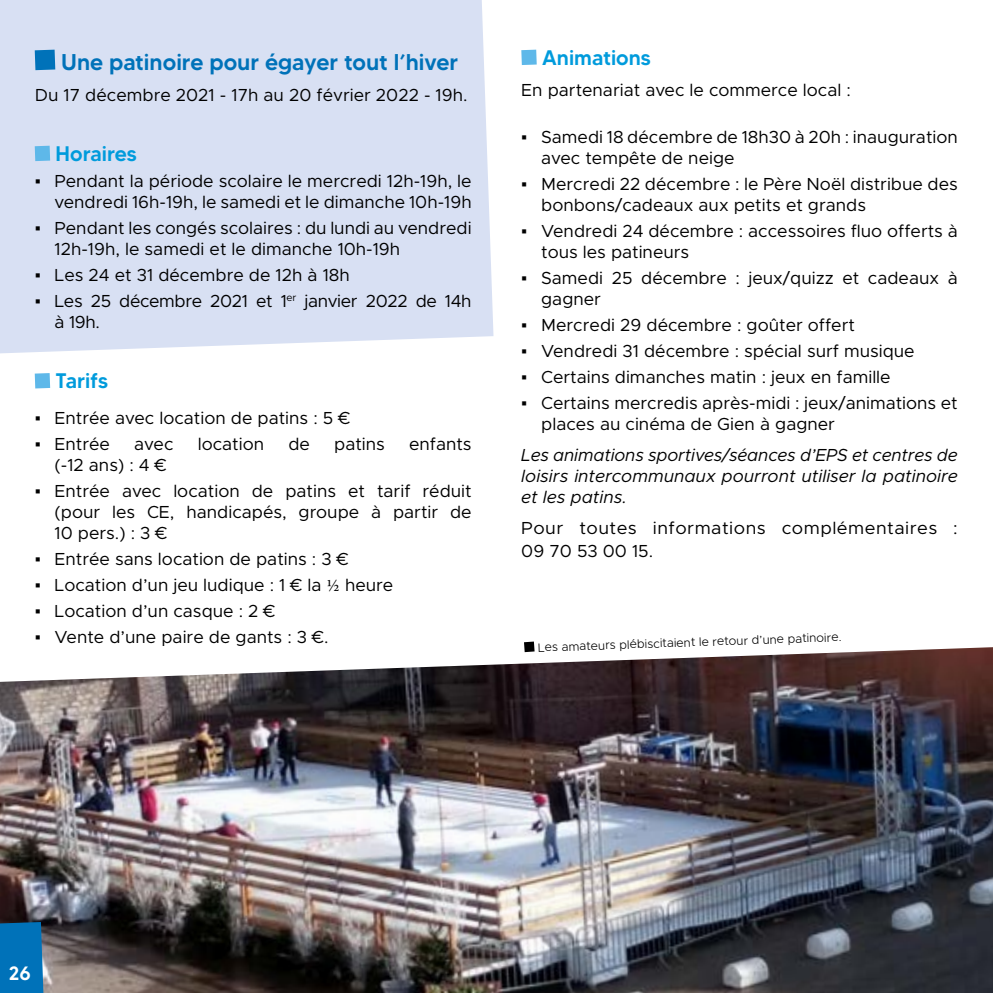
<style>
.page{position:relative;width:993px;height:993px;background:#fff}
.page>*{position:absolute;margin:0;border:0;box-sizing:border-box;transform-origin:0 0}
.t1{font:500 22.75px "MADETOMMY";color:#0072b9}
.t2{font:500 21px "MADETOMMY";color:#009bdc}
.t3{font:500 19.25px "MADETOMMY";color:#fff}
.t4{font:17.5px/21px "Metropolis";color:#000}
.t5{font:italic 17.5px/21px "Metropolis";color:#000;text-align:justify}
.t6{font:17.5px/22.8px "Metropolis";letter-spacing:.025em;color:#000}
.t7{font:17.5px/21px "Metropolis";letter-spacing:-.02em;color:#000}
.t8{font:300 12.25px "Metropolis";color:#000}
.s1{font-family:"Calibri"}
.s2{font-family:"Minion Pro"}
</style>
<div class="page">
<img style="left:0;top:647px;width:992px;height:345px">
<div style="left:0;top:0;width:493px;height:353px;background:#d8e0f3"></div>
<svg style="left:35px;top:50px;width:20px;height:20px"></svg>
<div style="left:35px;top:146px;width:15px;height:15px;background:#5eb8e9"></div>
<div style="left:35px;top:373px;width:15px;height:15px;background:#5eb8e9"></div>
<div style="left:521px;top:50px;width:15px;height:15px;background:#5eb8e9"></div>
<svg style="left:524px;top:641px;width:10px;height:11px"></svg>
<div style="left:0;top:921px;width:43px;height:71px;background:#0072b9"></div>
<h1 class="t1" style="left:61px;top:48px;width:398px">Une patinoire pour égayer tout l’hiver</h1>
<p class="t4" style="left:35px;top:85px;width:434px">Du 17 décembre 2021 - 17h au 20 février 2022 - 19h.</p>
<p class="t2" style="left:56px;top:141px;width:83px">Horaires</p>
<p class="t4" style="left:35px;top:170px;width:438px;text-align:right"><span class="s1">▪</span> Pendant la période scolaire le mercredi 12h-19h, le vendredi 16h-19h, le samedi et le dimanche 10h-19h</p>
<p class="t4" style="left:55px;top:217px;width:418px;text-indent:-20px"><span class="s1">▪</span> Pendant les congés scolaires : du lundi au vendredi<br>12h-19h, le samedi et le dimanche 10h-19h</p>
<p class="t4" style="left:35px;top:264px;width:316px"><span class="s1">▪</span> Les 24 et 31 décembre de 12h à 18h</p>
<p class="t7" style="left:55px;top:290px;width:418px;text-indent:-20px"><span class="s1">▪</span> Les 25 décembre 2021 et 1<sup>er</sup> janvier 2022 de 14h à 19h.</p>
<p class="t2" style="left:56px;top:368px;width:54px">Tarifs</p>
<p class="t4" style="left:35px;top:407px;width:317px"><span class="s1">▪</span> Entrée avec location de patins : 5 €</p>
<p class="t4" style="left:35px;top:433px;width:77px"><span class="s1">▪</span> Entrée</p>
<p class="t4" style="left:134px;top:433px;width:41px">avec</p>
<p class="t4" style="left:198px;top:433px;width:68px">location</p>
<p class="t4" style="left:288px;top:433px;width:23px">de</p>
<p class="t4" style="left:334px;top:433px;width:52px">patins</p>
<p class="t4" style="left:409px;top:433px;width:64px">enfants</p>
<p class="t4" style="left:55px;top:454px;width:114px">(-12 ans) : 4 €</p>
<p class="t4" style="left:55px;top:480px;width:418px;text-align:justify;text-indent:-20px"><span class="s1">▪</span> Entrée avec location de patins et tarif réduit (pour les CE, handicapés, groupe à partir de 10 pers.) : 3 €</p>
<p class="t4" style="left:35px;top:548px;width:315px"><span class="s1">▪</span> Entrée sans location de patins : 3 €</p>
<p class="t4" style="left:35px;top:574px;width:360px"><span class="s1">▪</span> Location d’un jeu ludique : 1 € la <span class="s2">½</span> heure</p>
<p class="t4" style="left:35px;top:600px;width:242px"><span class="s1">▪</span> Location d’un casque : 2 €</p>
<p class="t4" style="left:35px;top:626px;width:295px"><span class="s1">▪</span> Vente d’une paire de gants : 3 €.</p>
<p class="t2" style="left:542px;top:45px;width:110px">Animations</p>
<p class="t4" style="left:521px;top:79px;width:331px">En partenariat avec le commerce local :</p>
<p class="t4" style="left:541px;top:126px;width:418px;text-indent:-20px"><span class="s1">▪</span> Samedi 18 décembre de 18h30 à 20h : inauguration avec tempête de neige</p>
<p class="t4" style="left:541px;top:173px;width:418px;text-indent:-20px"><span class="s1">▪</span> Mercredi 22 décembre : le Père Noël distribue des bonbons/cadeaux aux petits et grands</p>
<p class="t4" style="left:541px;top:220px;width:418px;text-indent:-20px"><span class="s1">▪</span> Vendredi 24 décembre : accessoires fluo offerts à tous les patineurs</p>
<p class="t4" style="left:541px;top:267px;width:418px;text-indent:-20px"><span class="s1">▪</span> Samedi 25 décembre : jeux/quizz et cadeaux à gagner</p>
<p class="t4" style="left:521px;top:314px;width:335px"><span class="s1">▪</span> Mercredi 29 décembre : goûter offert</p>
<p class="t4" style="left:521px;top:340px;width:395px"><span class="s1">▪</span> Vendredi 31 décembre : spécial surf musique</p>
<p class="t4" style="left:521px;top:366px;width:371px"><span class="s1">▪</span> Certains dimanches matin : jeux en famille</p>
<p class="t4" style="left:541px;top:392px;width:418px;text-indent:-20px"><span class="s1">▪</span> Certains mercredis après-midi : jeux/animations et places au cinéma de Gien à gagner</p>
<p class="t5" style="left:521px;top:444px;width:438px">Les animations sportives/séances d’EPS et centres de loisirs intercommunaux pourront utiliser la patinoire et les patins.</p>
<p class="t6" style="left:521px;top:516px;width:438px">Pour toutes informations complémentaires :<br>09 70 53 00 15.</p>
<p class="t8" style="left:537px;top:639px;width:305px;rotate:-2deg">Les amateurs plébiscitaient le retour d’une patinoire.</p>
<p class="t3" style="left:9px;top:960px;width:23px">26</p>
</div>
